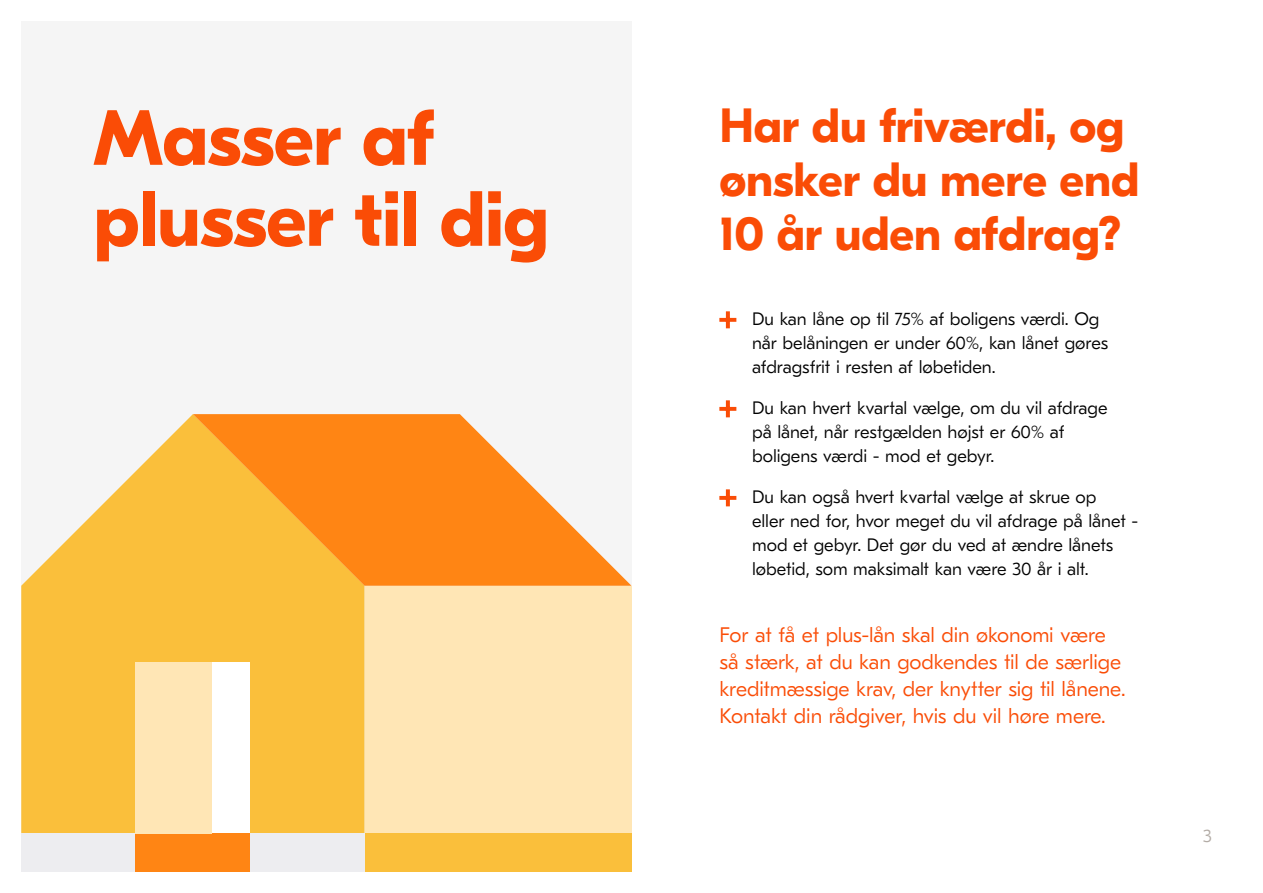
<style>
.page{position:relative;width:1263px;height:893px;background:#fff}
.page>*{position:absolute;margin:0;border:0;box-sizing:border-box;transform-origin:0 0}
.t1{font:700 78px/81px "GT Eesti Pro Display";letter-spacing:-.01em;color:#fa4c06}
.t2{font:700 48px/54px "GT Eesti Pro Display";letter-spacing:-.005em;color:#fa4c06}
.t3{font:300 21px/27px "GT Eesti Pro Text";letter-spacing:-.005em;color:#fa4c06}
.t4{font:300 18px/24px "GT Eesti Pro Text";letter-spacing:-.005em;color:#000}
.t5{font:300 18px "GT Eesti Pro Text";color:#b3aca6}
</style>
<div class="page">
<div style="left:21px;top:21px;width:610px;height:851px;background:#f5f5f5"></div>
<svg style="left:21px;top:414px;width:343px;height:419px;fill:#fabf3b"></svg>
<div style="left:364px;top:586px;width:267px;height:286px;background:#ffe6b5"></div>
<svg style="left:193px;top:414px;width:438px;height:172px;fill:#ff8514"></svg>
<div style="left:21px;top:833px;width:343px;height:39px;background:#ededf0"></div>
<div style="left:364px;top:833px;width:267px;height:39px;background:#fabf3b"></div>
<div style="left:155px;top:662px;width:95px;height:172px;background:#fff"></div>
<div style="left:136px;top:834px;width:114px;height:38px;background:#ff8514"></div>
<div style="left:136px;top:662px;width:76px;height:172px;background:#ffe6b5"></div>
<svg style="left:719px;top:311px;width:18px;height:18px"></svg>
<svg style="left:719px;top:400px;width:18px;height:18px"></svg>
<svg style="left:719px;top:489px;width:18px;height:18px"></svg>
<h1 class="t1" style="left:94px;top:99px;width:457px">Masser af plusser til dig</h1>
<h2 class="t2" style="left:719px;top:100px;width:421px">Har du friværdi, og ønsker du mere end<br>10 år uden afdrag?</h2>
<p class="t4" style="left:752px;top:307px;width:358px">Du kan låne op til 75% af boligens værdi. Og når belåningen er under 60%, kan lånet gøres afdragsfrit i resten af løbetiden.</p>
<p class="t4" style="left:752px;top:396px;width:357px">Du kan hvert kvartal vælge, om du vil afdrage på lånet, når restgælden højst er 60% af boligens værdi - mod et gebyr.</p>
<p class="t4" style="left:752px;top:486px;width:388px">Du kan også hvert kvartal vælge at skrue op<br>eller ned for, hvor meget du vil afdrage på lånet - mod et gebyr. Det gør du ved at ændre lånets løbetid, som maksimalt kan være 30 år i alt.</p>
<p class="t3" style="left:719px;top:622px;width:408px">For at få et plus-lån skal din økonomi være så stærk, at du kan godkendes til de særlige kreditmæssige krav, der knytter sig til lånene.<br>Kontakt din rådgiver, hvis du vil høre mere.</p>
<p class="t5" style="left:1203px;top:826px;width:10px">3</p>
</div>
